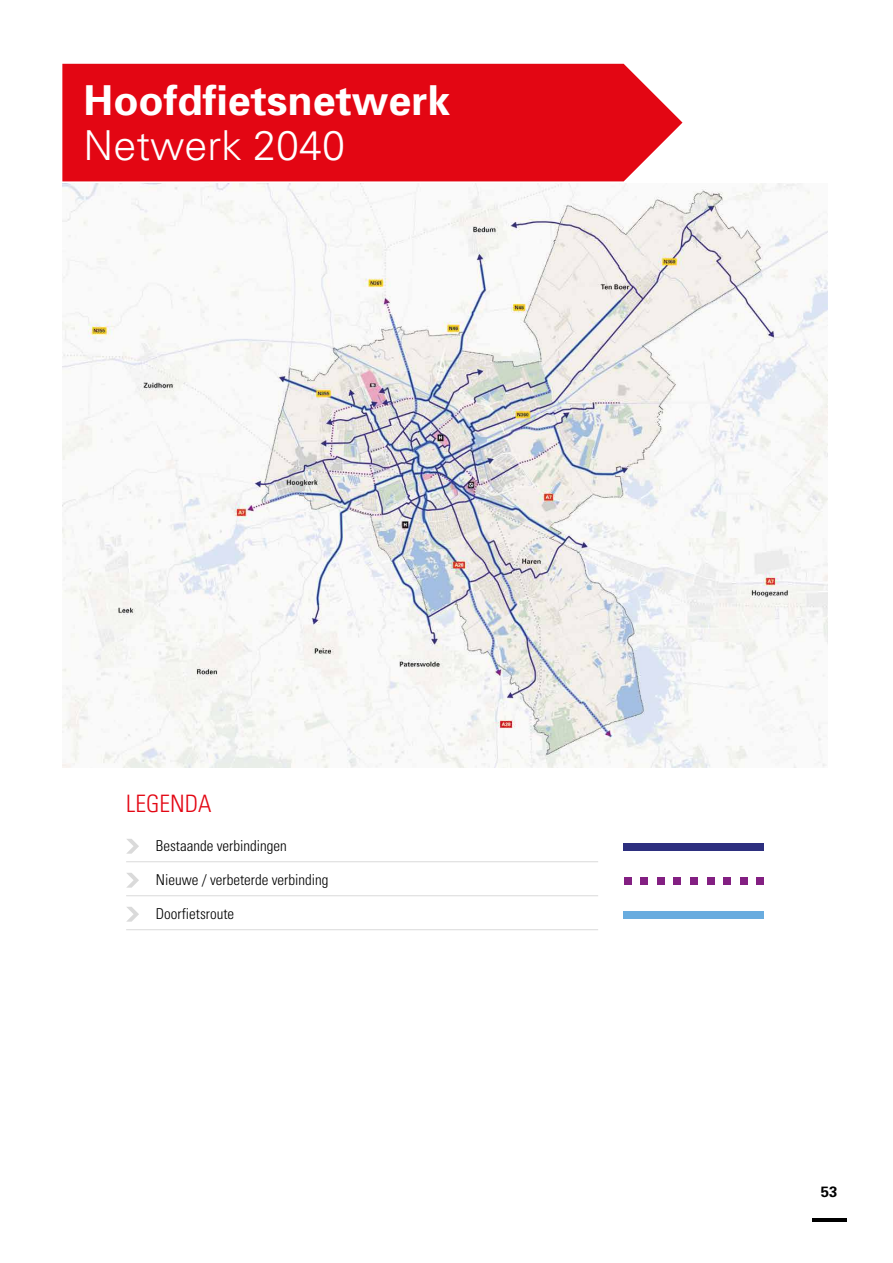
<style>
.page{position:relative;width:893px;height:1263px;background:#fff}
.page>*{position:absolute;margin:0;border:0;box-sizing:border-box;transform-origin:0 0}
.t1{font:700 41.25px "Univers";color:#fff}
.t2{font:300 41.25px "Univers";color:#fff}
.t3{font:300 condensed 24px "Univers";color:#e30613}
.t4{font:300 condensed 15px "Univers";color:#000}
.t5{font:700 15px "Univers";color:#000}
</style>
<div class="page">
<hr style="left:812px;top:1218px;width:34px;height:3px;background:#000">
<img style="left:62px;top:184px;width:766px;height:583px">
<div style="left:62px;top:64px;width:620px;height:117px;background:#e30613"></div>
<div style="left:624px;top:911px;width:140px;height:8px;background:#69acdf"></div>
<hr style="left:126px;top:929px;width:472px;height:1px;background:#dadada">
<svg style="left:126px;top:907px;width:13px;height:15px"></svg>
<div style="left:624px;top:843px;width:140px;height:8px;background:#2d2f7f"></div>
<hr style="left:126px;top:861px;width:472px;height:1px;background:#dadada">
<svg style="left:126px;top:839px;width:13px;height:15px"></svg>
<hr style="left:126px;top:895px;width:472px;height:1px;background:#dadada">
<svg style="left:126px;top:873px;width:13px;height:15px"></svg>
<div style="left:756px;top:877px;width:8px;height:8px;background:#831f82"></div>
<div style="left:624px;top:877px;width:7px;height:8px;background:#831f82"></div>
<div style="left:640px;top:877px;width:8px;height:8px;background:#831f82"></div>
<div style="left:657px;top:877px;width:8px;height:8px;background:#831f82"></div>
<div style="left:674px;top:877px;width:7px;height:8px;background:#831f82"></div>
<div style="left:690px;top:877px;width:8px;height:8px;background:#831f82"></div>
<div style="left:707px;top:877px;width:7px;height:8px;background:#831f82"></div>
<div style="left:723px;top:877px;width:8px;height:8px;background:#831f82"></div>
<div style="left:740px;top:877px;width:7px;height:8px;background:#831f82"></div>
<h1 class="t1" style="left:84px;top:73px;width:368px">Hoofdfietsnetwerk</h1>
<h1 class="t2" style="left:84px;top:121px;width:263px">Netwerk 2040</h1>
<h2 class="t3" style="left:126px;top:789px;width:87px">LEGENDA</h2>
<p class="t4" style="left:156px;top:837px;width:132px">Bestaande verbindingen</p>
<p class="t4" style="left:156px;top:871px;width:174px">Nieuwe / verbeterde verbinding</p>
<p class="t4" style="left:156px;top:905px;width:80px">Doorfietsroute</p>
<p class="t5" style="left:821px;top:1182px;width:18px">53</p>
</div>
